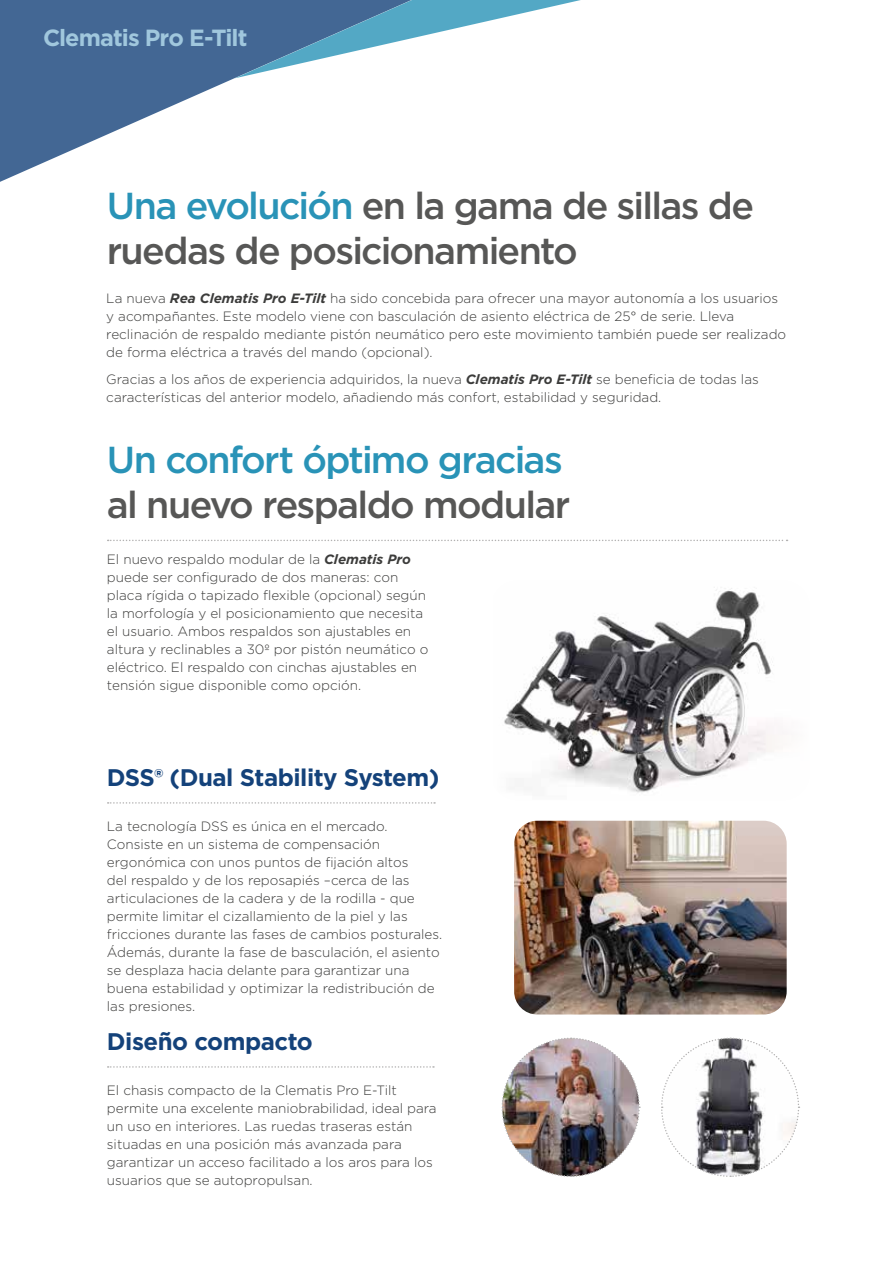
<style>
.page{position:relative;width:893px;height:1263px;background:#fff}
.page>*{position:absolute;margin:0;border:0;box-sizing:border-box;transform-origin:0 0}
.t1{font:500 37.5px/45px "Gotham";letter-spacing:-.045em;color:#575756}
.t2{font:500 37.5px "Gotham";letter-spacing:-.045em;color:#2993b7}
.t3{font:700 24px "Gotham";letter-spacing:-.02em;color:#14427a}
.t4{font:700 23.4px "Gotham";letter-spacing:-.04em;color:#a0c7dd}
.t5{font:300 13.5px/18px "Gotham";color:#3c3c3b}
.s1{color:#2993b7}
.s2{font-weight:700;font-style:italic}
</style>
<div class="page">
<img style="left:504px;top:588px;width:274px;height:205px">
<svg style="left:108px;top:802px;width:327px;height:2px"></svg>
<svg style="left:108px;top:1066px;width:326px;height:2px"></svg>
<svg style="left:108px;top:540px;width:680px;height:1px"></svg>
<svg style="left:0;top:78px;width:236px;height:104px"></svg>
<svg style="left:0;top:0;width:581px;height:78px;fill:#436794"></svg>
<img style="left:514px;top:821px;width:273px;height:193px">
<img style="left:501px;top:1037px;width:139px;height:140px">
<svg style="left:661px;top:1037px;width:139px;height:140px"></svg>
<h3 class="t4" style="left:43px;top:23px;width:206px">Clematis Pro E-Tilt</h3>
<h1 class="t1" style="left:107px;top:183px;width:649px"><span class="s1">Una evolución</span> en la gama de sillas de ruedas de posicionamiento</h1>
<p class="t5" style="left:106px;top:289px;width:681px">La nueva <span class="s2">Rea Clematis Pro E-Tilt</span> ha sido concebida para ofrecer una mayor autonomía a los usuarios y acompañantes. Este modelo viene con basculación de asiento eléctrica de 25° de serie. Lleva reclinación de respaldo mediante pistón neumático pero este movimiento también puede ser realizado de forma eléctrica a través del mando (opcional).</p>
<p class="t5" style="left:106px;top:370px;width:654px">Gracias a los años de experiencia adquiridos, la nueva <span class="s2">Clematis Pro E-Tilt</span> se beneficia de todas las características del anterior modelo, añadiendo más confort, estabilidad y seguridad.</p>
<h1 class="t2" style="left:107px;top:435px;width:457px">Un confort óptimo gracias</h1>
<h1 class="t1" style="left:107px;top:481px;width:465px">al nuevo respaldo modular</h1>
<p class="t5" style="left:107px;top:549px;width:323px">El nuevo respaldo modular de la <span class="s2">Clematis Pro </span>puede ser configurado de dos maneras: con placa rígida o tapizado flexible (opcional) según la morfología y el posicionamiento que necesita el usuario. Ambos respaldos son ajustables en altura y reclinables a 30º por pistón neumático o eléctrico. El respaldo con cinchas ajustables en tensión sigue disponible como opción.</p>
<h2 class="t3" style="left:107px;top:761px;width:334px">DSS® (Dual Stability System)</h2>
<p class="t5" style="left:107px;top:816px;width:337px">La tecnología DSS es única en el mercado.<br>Consiste en un sistema de compensación ergonómica con unos puntos de fijación altos<br>del respaldo y de los reposapiés –cerca de las articulaciones de la cadera y de la rodilla - que permite limitar el cizallamiento de la piel y las fricciones durante las fases de cambios posturales.<br>Ádemás, durante la fase de basculación, el asiento se desplaza hacia delante para garantizar una buena estabilidad y optimizar la redistribución de las presiones.</p>
<h2 class="t3" style="left:107px;top:1025px;width:207px">Diseño compacto</h2>
<p class="t5" style="left:107px;top:1080px;width:331px">El chasis compacto de la Clematis Pro E-Tilt permite una excelente maniobrabilidad, ideal para un uso en interiores. Las ruedas traseras están situadas en una posición más avanzada para garantizar un acceso facilitado a los aros para los usuarios que se autopropulsan.</p>
</div>
